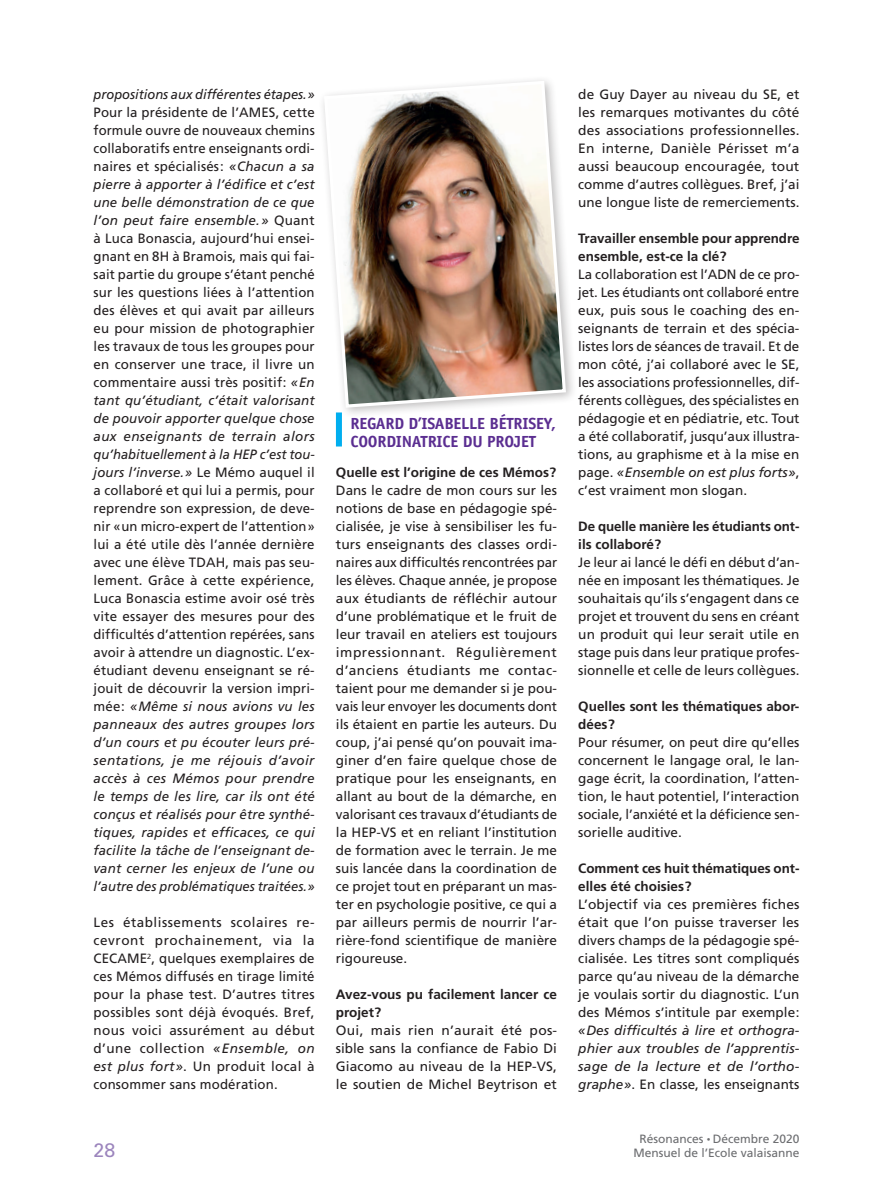
<style>
.page{position:relative;width:893px;height:1191px;background:#fff}
.page>*{position:absolute;margin:0;border:0;box-sizing:border-box;transform-origin:0 0}
.t1{font:19.5px "Univers LT Std";color:#9c85bd}
.t2{font:700 16.2px/18px "Officina Sans";letter-spacing:-.015em;color:#5b2e91}
.t3{font:13.5px/18px "Frutiger";color:#231f20;text-align:justify}
.t4{font:700 13.5px/18px "Frutiger";color:#231f20}
.t5{font:italic 13.5px/18px "Frutiger";letter-spacing:.005em;color:#231f20;text-align:justify}
.t6{font:italic 13.5px "Frutiger";letter-spacing:.005em;color:#231f20;scale:.96 1}
.t7{font:12px "Frutiger";color:#6c6d70}
.s1{font-style:italic}
.s2{font-style:normal}
.s3{font-size:7.5px}
</style>
<div class="page">
<img style="left:323px;top:80px;width:245px;height:329px">
<div style="left:336px;top:412px;width:6px;height:34px;background:#00aeef"></div>
<p class="t6" style="left:94px;top:86px;width:232px">propositions aux différentes étapes.»</p>
<p class="t3" style="left:94px;top:103px;width:223px">Pour la présidente de l’AMES, cette formule ouvre de nouveaux chemins collaboratifs entre enseignants ordi&shy;naires et spécialisés: <span class="s1">«Chacun a sa pierre à apporter à l’édifice et c’est une belle démonstration de ce que l’on peut faire ensemble.»</span> Quant à Luca Bonascia, aujourd’hui ensei&shy;gnant en 8H à Bramois, mais qui fai&shy;sait partie du groupe s’étant penché sur les questions liées à l’attention des élèves et qui avait par ailleurs eu pour mission de photographier les travaux de tous les groupes pour en conserver une trace, il livre un commentaire aussi très positif: <span class="s1">«En tant qu’étudiant, c’était valorisant de pouvoir apporter quelque chose aux enseignants de terrain alors qu’habituellement à la HEP c’est tou&shy;jours l’inverse.»</span> Le Mémo auquel il a collaboré et qui lui a permis, pour reprendre son expression, de deve&shy;nir «un micro-expert de l’attention» lui a été utile dès l’année dernière avec une élève TDAH, mais pas seu&shy;lement. Grâce à cette expérience, Luca Bonascia estime avoir osé très vite essayer des mesures pour des difficultés d’attention repérées, sans avoir à attendre un diagnostic. L’ex&shy;étudiant devenu enseignant se ré&shy;jouit de découvrir la version impri&shy;mée: <span class="s1">«Même si nous avions vu les panneaux des autres groupes lors d’un cours et pu écouter leurs pré&shy;sentations, je me réjouis d’avoir accès à ces Mémos pour prendre le temps de les lire, car ils ont été conçus et réalisés pour être synthé&shy;tiques, rapides et efficaces, ce qui facilite la tâche de l’enseignant de&shy;vant cerner les enjeux de l’une ou l’autre des problématiques traitées.»</span></p>
<p class="t3" style="left:94px;top:913px;width:223px">Les établissements scolaires re&shy;cevront prochainement, via la CECAME<sup>2</sup>, quelques exemplaires de ces Mémos diffusés en tirage limité pour la phase test. D’autres titres possibles sont déjà évoqués. Bref, nous voici assurément au début d’une collection <span class="s1">«Ensemble, on est plus fort»</span>. Un produit local à consommer sans modération.</p>
<p class="t2" style="left:350px;top:414px;width:207px">REGARD D’ISABELLE BÉTRISEY,<br>COORDINATRICE DU PROJET</p>
<p class="t4" style="left:336px;top:463px;width:222px">Quelle est l’origine de ces Mémos?</p>
<p class="t3" style="left:336px;top:481px;width:223px">Dans le cadre de mon cours sur les notions de base en pédagogie spé&shy;cialisée, je vise à sensibiliser les fu&shy;turs enseignants des classes ordi&shy;naires aux difficultés rencontrées par les élèves. Chaque année, je propose aux étudiants de réfléchir autour d’une problématique et le fruit de leur travail en ateliers est toujours impressionnant. Régulièrement d’anciens étudiants me contac&shy;taient pour me demander si je pou&shy;vais leur envoyer les documents dont ils étaient en partie les auteurs. Du coup, j’ai pensé qu’on pouvait ima&shy;giner d’en faire quelque chose de pratique pour les enseignants, en allant au bout de la démarche, en valorisant ces travaux d’étudiants de la HEP-VS et en reliant l’institution de formation avec le terrain. Je me suis lancée dans la coordination de ce projet tout en préparant un mas&shy;ter en psychologie positive, ce qui a par ailleurs permis de nourrir l’ar&shy;rière-fond scientifique de manière rigoureuse.</p>
<p class="t4" style="left:336px;top:985px;width:223px">Avez-vous pu facilement lancer ce projet?</p>
<p class="t3" style="left:336px;top:1021px;width:223px">Oui, mais rien n’aurait été pos&shy;sible sans la confiance de Fabio Di Giacomo au niveau de la HEP-VS, le soutien de Michel Beytrison et</p>
<p class="t3" style="left:578px;top:85px;width:223px">de Guy Dayer au niveau du SE, et les remarques motivantes du côté des associations professionnelles.<br>En interne, Danièle Périsset m’a aussi beaucoup encouragée, tout comme d’autres collègues. Bref, j’ai une longue liste de remerciements.</p>
<p class="t4" style="left:578px;top:229px;width:223px">Travailler ensemble pour apprendre ensemble, est-ce la clé?</p>
<p class="t3" style="left:578px;top:265px;width:223px">La collaboration est l’ADN de ce pro&shy;jet. Les étudiants ont collaboré entre eux, puis sous le coaching des en&shy;seignants de terrain et des spécia&shy;listes lors de séances de travail. Et de mon côté, j’ai collaboré avec le SE, les associations professionnelles, dif&shy;férents collègues, des spécialistes en pédagogie et en pédiatrie, etc. Tout a été collaboratif, jusqu’aux illustra&shy;tions, au graphisme et à la mise en page. <span class="s1">«Ensemble on est plus forts»</span>, c’est vraiment mon slogan.</p>
<p class="t4" style="left:578px;top:517px;width:223px">De quelle manière les étudiants ont&shy;ils collaboré?</p>
<p class="t3" style="left:578px;top:553px;width:223px">Je leur ai lancé le défi en début d’an&shy;née en imposant les thématiques. Je souhaitais qu’ils s’engagent dans ce projet et trouvent du sens en créant un produit qui leur serait utile en stage puis dans leur pratique profes&shy;sionnelle et celle de leurs collègues.</p>
<p class="t4" style="left:578px;top:697px;width:223px">Quelles sont les thématiques abor&shy;dées?</p>
<p class="t3" style="left:578px;top:733px;width:223px">Pour résumer, on peut dire qu’elles concernent le langage oral, le lan&shy;gage écrit, la coordination, l’atten&shy;tion, le haut potentiel, l’interaction sociale, l’anxiété et la déficience sen&shy;sorielle auditive.</p>
<p class="t4" style="left:578px;top:859px;width:223px">Comment ces huit thématiques ont&shy;elles été choisies?</p>
<p class="t3" style="left:578px;top:895px;width:223px">L’objectif via ces premières fiches était que l’on puisse traverser les divers champs de la pédagogie spé&shy;cialisée. Les titres sont compliqués parce qu’au niveau de la démarche je voulais sortir du diagnostic. L’un des Mémos s’intitule par exemple:</p>
<p class="t5" style="left:578px;top:1021px;width:223px">«Des difficultés à lire et orthogra&shy;phier aux troubles de l’apprentis&shy;sage de la lecture et de l’ortho&shy;graphe»<span class="s2">. En classe, les enseignants</span></p>
<p class="t7" style="left:639px;top:1131px;width:161px">Résonances <span class="s3">•</span> Décembre 2020</p>
<h1 class="t1" style="left:94px;top:1138px;width:23px">28</h1>
<p class="t7" style="left:633px;top:1145px;width:168px">Mensuel de l’Ecole valaisanne</p>
</div>
